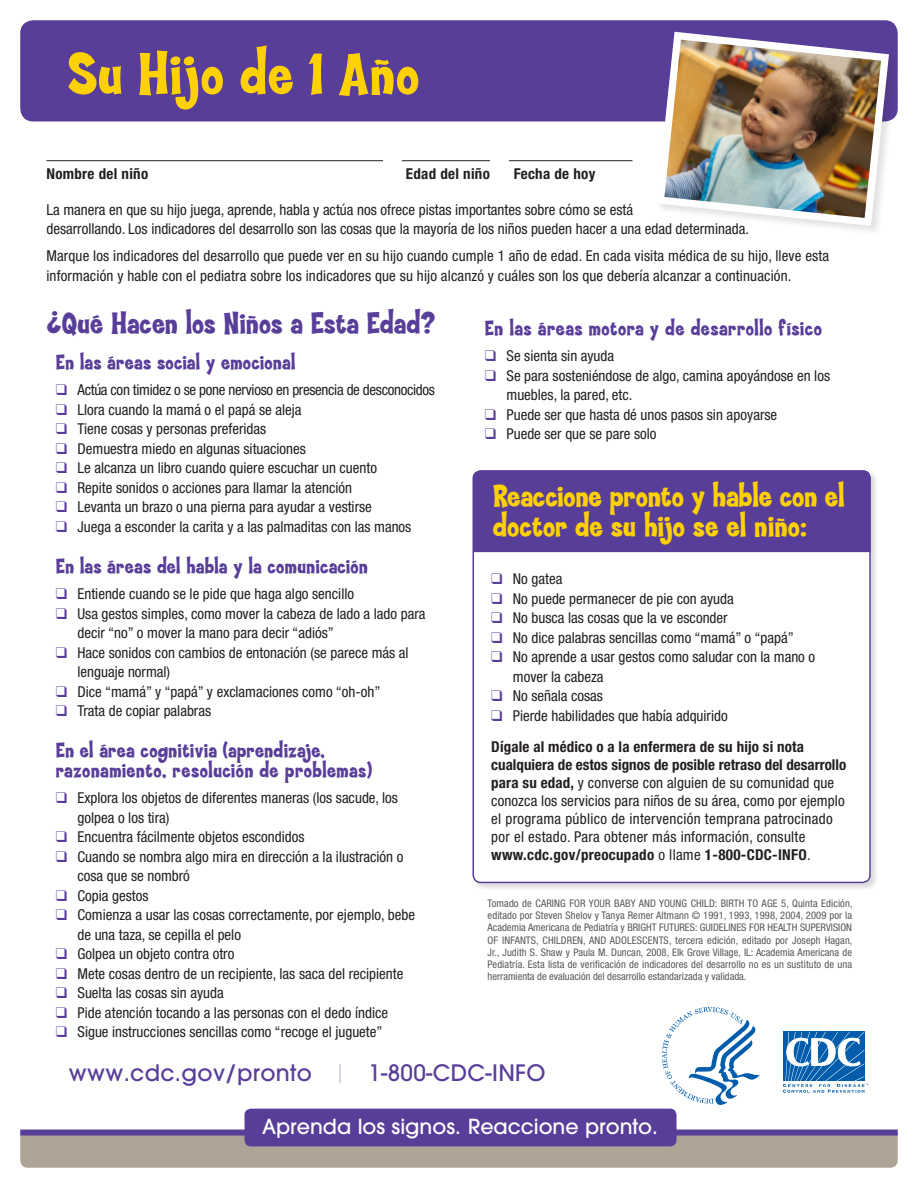
<style>
.page{position:relative;width:918px;height:1188px;background:#fff}
.page>*{position:absolute;margin:0;border:0;box-sizing:border-box;transform-origin:0 0}
.t1{font:800 61.5px "Coop";letter-spacing:.02em;color:#fed105}
.t2{font:800 32.25px/30px "Coop";letter-spacing:-.005em;color:#fed105}
.t3{font:800 31.5px "Coop";color:#593e99}
.t4{font:500 22.5px "Avant Garde";letter-spacing:.015em;color:#593e99}
.t5{font:800 21.75px/20px "Coop";letter-spacing:.015em;color:#593e99}
.t6{font:500 20.7px "Avant Garde";color:#fff}
.t7{font:condensed 15px/19.5px "Helvetica Neue";color:#231f20}
.t8{font:condensed 15px/18px "Helvetica Neue";letter-spacing:.02em;color:#231f20}
.t9{font:condensed 15px "Helvetica Neue";letter-spacing:-.02em;color:#231f20}
.t10{font:700 condensed 15px "Helvetica Neue";letter-spacing:.02em;color:#231f20}
.t11{font:condensed 10.5px/12.1px "Helvetica Neue";color:#57585a;text-align:justify}
.s1{color:#593e99}
.s2{font-weight:700}
.s3{font-weight:200;color:#9c8dc3}
</style>
<div class="page">
<div style="left:20px;top:20px;width:878px;height:102px;background:#593e99;border-radius:13px"></div>
<hr style="left:46px;top:160px;width:586px;height:1px;background:#231f20">
<div style="left:383px;top:155px;width:19px;height:13px;background:#fff"></div>
<div style="left:490px;top:155px;width:19px;height:12px;background:#fff"></div>
<div style="left:472px;top:469px;width:406px;height:422px;background:#231f20;opacity:.17"></div>
<div style="left:473px;top:470px;width:398px;height:413px;background:#fff;border-radius:8px"></div>
<div style="left:473px;top:470px;width:398px;height:82px;background:#593e99"></div>
<div style="left:473px;top:470px;width:398px;height:413px;border:2px solid #593e99;border-radius:8px"></div>
<div style="left:655px;top:30px;width:244px;height:206px;background:#231f20;opacity:.13"></div>
<svg style="left:656px;top:32px;width:233px;height:194px"></svg>
<img style="left:664px;top:40px;width:217px;height:178px">
<div style="left:20px;top:1136px;width:878px;height:32px;background:#ada496"></div>
<div style="left:20px;top:1130px;width:878px;height:6px;background:#593e99"></div>
<div style="left:245px;top:1109px;width:432px;height:37px;background:#593e99;border-radius:6px"></div>
<svg style="left:783px;top:1031px;width:82px;height:1px"></svg>
<svg style="left:783px;top:1032px;width:85px;height:61px"></svg>
<svg style="left:662px;top:1007px;width:98px;height:98px"></svg>
<p class="t1" style="left:68px;top:41px;width:353px">Su Hijo de 1 Año</p>
<p class="t10" style="left:46px;top:165px;width:103px">Nombre del niño</p>
<p class="t10" style="left:406px;top:165px;width:86px">Edad del niño</p>
<p class="t10" style="left:514px;top:165px;width:83px">Fecha de hoy</p>
<p class="t7" style="left:46px;top:200px;width:704px">La manera en que su hijo juega, aprende, habla y actúa nos ofrece pistas importantes sobre cómo se está<br>desarrollando. Los indicadores del desarrollo son las cosas que la mayoría de los niños pueden hacer a una edad determinada.</p>
<p class="t7" style="left:46px;top:246px;width:784px">Marque los indicadores del desarrollo que puede ver en su hijo cuando cumple 1 año de edad. En cada visita médica de su hijo, lleve esta información y hable con el pediatra sobre los indicadores que su hijo alcanzó y cuáles son los que debería alcanzar a continuación.</p>
<p class="t3" style="left:47px;top:306px;width:390px">¿Qué Hacen los Niños a Esta Edad?</p>
<p class="t5" style="left:56px;top:353px;width:241px">En las áreas social y emocional</p>
<p class="t9" style="left:56px;top:381px;width:381px"><span class="s1">❑</span> Actúa con timidez o se pone nervioso en presencia de desconocidos</p>
<p class="t7" style="left:56px;top:400px;width:247px"><span class="s1">❑</span> Llora cuando la mamá o el papá se aleja</p>
<p class="t7" style="left:56px;top:419px;width:212px"><span class="s1">❑</span> Tiene cosas y personas preferidas</p>
<p class="t7" style="left:56px;top:439px;width:252px"><span class="s1">❑</span> Demuestra miedo en algunas situaciones</p>
<p class="t7" style="left:56px;top:458px;width:323px"><span class="s1">❑</span> Le alcanza un libro cuando quiere escuchar un cuento</p>
<p class="t7" style="left:56px;top:478px;width:298px"><span class="s1">❑</span> Repite sonidos o acciones para llamar la atención</p>
<p class="t7" style="left:56px;top:497px;width:318px"><span class="s1">❑</span> Levanta un brazo o una pierna para ayudar a vestirse</p>
<p class="t7" style="left:56px;top:517px;width:357px"><span class="s1">❑</span> Juega a esconder la carita y a las palmaditas con las manos</p>
<p class="t5" style="left:56px;top:557px;width:313px">En las áreas del habla y la comunicación</p>
<p class="t7" style="left:56px;top:584px;width:300px"><span class="s1">❑</span> Entiende cuando se le pide que haga algo sencillo</p>
<p class="t7" style="left:78px;top:604px;width:350px;text-indent:-22px"><span class="s1">❑</span> Usa gestos simples, como mover la cabeza de lado a lado para decir “no” o mover la mano para decir “adiós”</p>
<p class="t7" style="left:78px;top:643px;width:333px;text-indent:-22px"><span class="s1">❑</span> Hace sonidos con cambios de entonación (se parece más al lenguaje normal)</p>
<p class="t7" style="left:56px;top:682px;width:326px"><span class="s1">❑</span> Dice “mamá” y “papá” y exclamaciones como “oh-oh”</p>
<p class="t7" style="left:56px;top:701px;width:157px"><span class="s1">❑</span> Trata de copiar palabras</p>
<p class="t5" style="left:56px;top:741px;width:318px">En el área cognitivia (aprendizaje, razonamiento, resolución de problemas)</p>
<p class="t7" style="left:78px;top:788px;width:322px;text-indent:-22px"><span class="s1">❑</span> Explora los objetos de diferentes maneras (los sacude, los golpea o los tira)</p>
<p class="t7" style="left:56px;top:827px;width:250px"><span class="s1">❑</span> Encuentra fácilmente objetos escondidos</p>
<p class="t7" style="left:78px;top:847px;width:327px;text-indent:-22px"><span class="s1">❑</span> Cuando se nombra algo mira en dirección a la ilustración o cosa que se nombró</p>
<p class="t7" style="left:56px;top:886px;width:94px"><span class="s1">❑</span> Copia gestos</p>
<p class="t7" style="left:78px;top:905px;width:339px;text-indent:-22px"><span class="s1">❑</span> Comienza a usar las cosas correctamente, por ejemplo, bebe de una taza, se cepilla el pelo</p>
<p class="t7" style="left:56px;top:944px;width:180px"><span class="s1">❑</span> Golpea un objeto contra otro</p>
<p class="t7" style="left:56px;top:964px;width:349px"><span class="s1">❑</span> Mete cosas dentro de un recipiente, las saca del recipiente</p>
<p class="t7" style="left:56px;top:983px;width:169px"><span class="s1">❑</span> Suelta las cosas sin ayuda</p>
<p class="t7" style="left:56px;top:1003px;width:334px"><span class="s1">❑</span> Pide atención tocando a las personas con el dedo índice</p>
<p class="t7" style="left:56px;top:1022px;width:328px"><span class="s1">❑</span> Sigue instrucciones sencillas como “recoge el juguete”</p>
<p class="t5" style="left:485px;top:319px;width:339px">En las áreas motora y de desarrollo físico</p>
<p class="t7" style="left:485px;top:346px;width:131px"><span class="s1">❑</span> Se sienta sin ayuda</p>
<p class="t7" style="left:507px;top:366px;width:325px;text-indent:-22px"><span class="s1">❑</span> Se para sosteniéndose de algo, camina apoyándose en los muebles, la pared, etc.</p>
<p class="t7" style="left:485px;top:405px;width:294px"><span class="s1">❑</span> Puede ser que hasta dé unos pasos sin apoyarse</p>
<p class="t7" style="left:485px;top:424px;width:173px"><span class="s1">❑</span> Puede ser que se pare solo</p>
<p class="t2" style="left:493px;top:482px;width:354px">Reaccione pronto y hable con el doctor de su hijo se el niño:</p>
<p class="t7" style="left:491px;top:569px;width:73px"><span class="s1">❑</span> No gatea</p>
<p class="t7" style="left:491px;top:588px;width:244px"><span class="s1">❑</span> No puede permanecer de pie con ayuda</p>
<p class="t7" style="left:491px;top:608px;width:238px"><span class="s1">❑</span> No busca las cosas que la ve esconder</p>
<p class="t7" style="left:491px;top:627px;width:304px"><span class="s1">❑</span> No dice palabras sencillas como “mamá” o “papá”</p>
<p class="t7" style="left:513px;top:647px;width:304px;text-indent:-22px"><span class="s1">❑</span> No aprende a usar gestos como saludar con la mano o mover la cabeza</p>
<p class="t7" style="left:491px;top:686px;width:113px"><span class="s1">❑</span> No señala cosas</p>
<p class="t7" style="left:491px;top:705px;width:238px"><span class="s1">❑</span> Pierde habilidades que había adquirido</p>
<p class="t8" style="left:491px;top:738px;width:357px"><span class="s2">Dígale al médico o a la enfermera de su hijo si nota cualquiera de estos signos de posible retraso del desarrollo para su edad,</span> y converse con alguien de su comunidad que conozca los servicios para niños de su área, como por ejemplo el programa público de intervención temprana patrocinado por el estado. Para obtener más información, consulte <span class="s2">www.cdc.gov/preocupado</span> o llame <span class="s2">1-800-CDC-INFO</span>.</p>
<p class="t11" style="left:488px;top:897px;width:366px">Tomado de CARING FOR YOUR BABY AND YOUNG CHILD: BIRTH TO AGE 5, Quinta Edición, editado por Steven Shelov y Tanya Remer Altmann © 1991, 1993, 1998, 2004, 2009 por la Academia Americana de Pediatría y BRIGHT FUTURES: GUIDELINES FOR HEALTH SUPERVISION OF INFANTS, CHILDREN, AND ADOLESCENTS, tercera edición, editado por Joseph Hagan, Jr., Judith S. Shaw y Paula M. Duncan, 2008, Elk Grove Village, IL: Academia Americana de Pediatría. Esta lista de verificación de indicadores del desarrollo no es un sustituto de una herramienta de evaluación del desarrollo estandarizada y validada.</p>
<p class="t4" style="left:69px;top:1059px;width:478px">www.cdc.gov/pronto <span class="s3">|</span> 1-800-CDC-INFO</p>
<p class="t6" style="left:262px;top:1114px;width:397px">Aprenda los signos. Reaccione pronto.</p>
</div>
